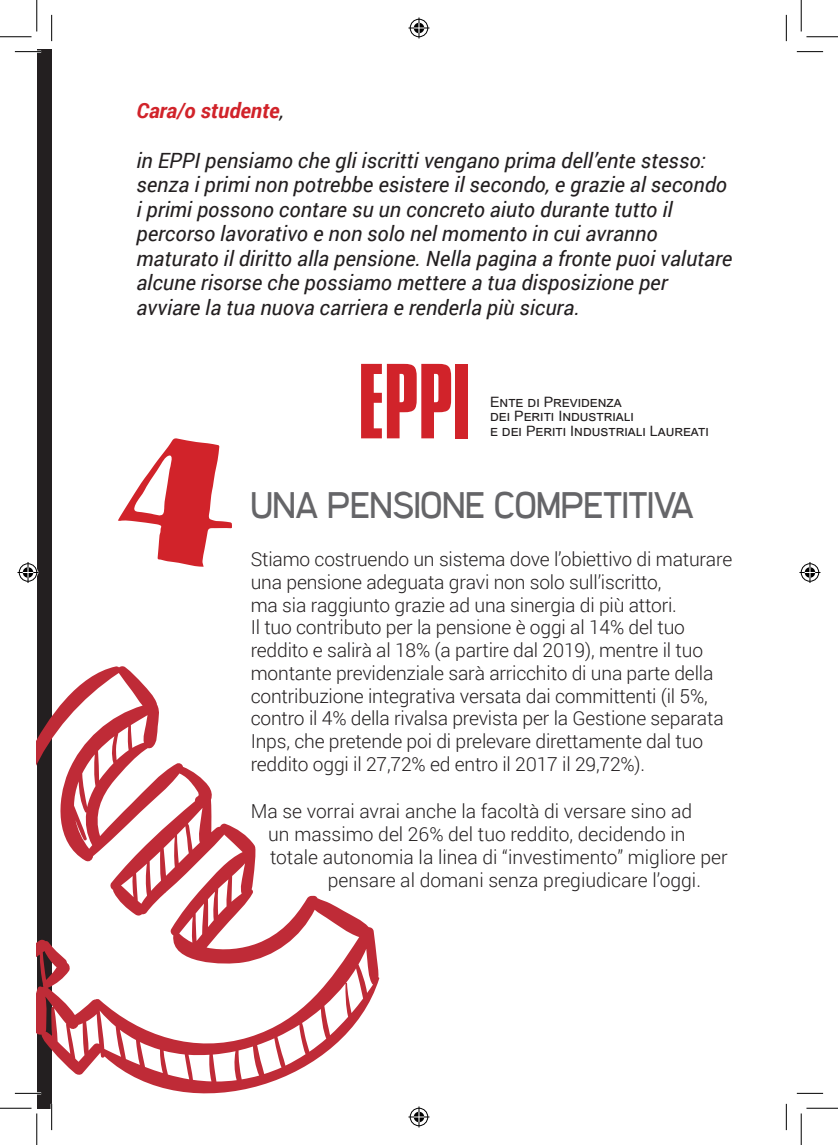
<style>
.page{position:relative;width:838px;height:1145px;background:#fff}
.page>*{position:absolute;margin:0;border:0;box-sizing:border-box;transform-origin:0 0}
.t1{font:38.5px "Filetto";color:#656568}
.t2{font:italic 21px/24.5px "Roboto";color:#231f20}
.t3{font:italic 700 21px "Roboto";color:#d1232a}
.t4{font:300 19.25px/22.8px "Roboto";letter-spacing:-.01em;color:#231f20}
.t5{font:14.35px/14.9px "Arial";color:#231f20}
.s1{font-weight:400;color:#231f20}
</style>
<div class="page">
<div style="left:37px;top:49px;width:15px;height:1059px;background:#231f20"></div>
<svg style="left:37px;top:666px;width:342px;height:442px"></svg>
<svg style="left:361px;top:364px;width:90px;height:74px"></svg>
<div style="left:455px;top:364px;width:13px;height:74px;background:#d1232a"></div>
<svg style="left:118px;top:438px;width:114px;height:129px"></svg>
<hr style="left:15px;top:51px;width:26px;height:2px;background:#fff">
<hr style="left:15px;top:1092px;width:26px;height:2px;background:#fff">
<hr style="left:51px;top:1104px;width:2px;height:26px;background:#fff">
<svg style="left:15px;top:51px;width:26px;height:1px"></svg>
<svg style="left:796px;top:51px;width:27px;height:1px"></svg>
<svg style="left:15px;top:1093px;width:26px;height:1px"></svg>
<svg style="left:796px;top:1093px;width:27px;height:1px"></svg>
<svg style="left:51px;top:15px;width:1px;height:26px"></svg>
<svg style="left:51px;top:1104px;width:1px;height:26px"></svg>
<svg style="left:786px;top:15px;width:1px;height:26px"></svg>
<svg style="left:786px;top:1104px;width:1px;height:26px"></svg>
<hr style="left:0;top:36px;width:32px;height:1px;background:#000">
<hr style="left:806px;top:36px;width:31px;height:1px;background:#000">
<hr style="left:0;top:1108px;width:32px;height:1px;background:#000">
<hr style="left:806px;top:1108px;width:31px;height:1px;background:#000">
<hr style="left:36px;top:0;width:1px;height:31px;background:#000">
<hr style="left:36px;top:1113px;width:1px;height:32px;background:#000">
<hr style="left:800px;top:0;width:1px;height:31px;background:#000">
<hr style="left:800px;top:1113px;width:1px;height:32px;background:#000">
<svg style="left:408px;top:18px;width:21px;height:21px"></svg>
<svg style="left:408px;top:1106px;width:21px;height:21px"></svg>
<svg style="left:18px;top:562px;width:21px;height:21px"></svg>
<svg style="left:799px;top:562px;width:21px;height:21px"></svg>
<p class="t3" style="left:136px;top:96px;width:149px">Cara/o studente<span class="s1">,</span></p>
<p class="t2" style="left:136px;top:147px;width:597px">in EPPI pensiamo che gli iscritti vengano prima dell’ente stesso: senza i primi non potrebbe esistere il secondo, e grazie al secondo i primi possono contare su un concreto aiuto durante tutto il percorso lavorativo e non solo nel momento in cui avranno maturato il diritto alla pensione. Nella pagina a fronte puoi valutare alcune risorse che possiamo mettere a tua disposizione per avviare la tua nuova carriera e renderla più sicura.</p>
<p class="t5" style="left:490px;top:394px;width:220px">Ente di Previdenza<br>dei Periti Industriali<br>e dei Periti Industriali Laureati</p>
<h1 class="t1" style="left:251px;top:481px;width:444px">UNA PENSIONE COMPETITIVA</h1>
<p class="t4" style="left:251px;top:547px;width:483px">Stiamo costruendo un sistema dove l’obiettivo di maturare una pensione adeguata gravi non solo sull’iscritto,<br>ma sia raggiunto grazie ad una sinergia di più attori.<br>Il tuo contributo per la pensione è oggi al 14% del tuo reddito e salirà al 18% (a partire dal 2019), mentre il tuo montante previdenziale sarà arricchito di una parte della contribuzione integrativa versata dai committenti (il 5%, contro il 4% della rivalsa prevista per la Gestione separata Inps, che pretende poi di prelevare direttamente dal tuo reddito oggi il 27,72% ed entro il 2017 il 29,72%).</p>
<p class="t4" style="left:251px;top:800px;width:443px">Ma se vorrai avrai anche la facoltà di versare sino ad</p>
<p class="t4" style="left:268px;top:822px;width:418px">un massimo del 26% del tuo reddito, decidendo in</p>
<p class="t4" style="left:270px;top:845px;width:459px">totale autonomia la linea di “investimento” migliore per</p>
<p class="t4" style="left:328px;top:868px;width:374px">pensare al domani senza pregiudicare l’oggi.</p>
</div>
